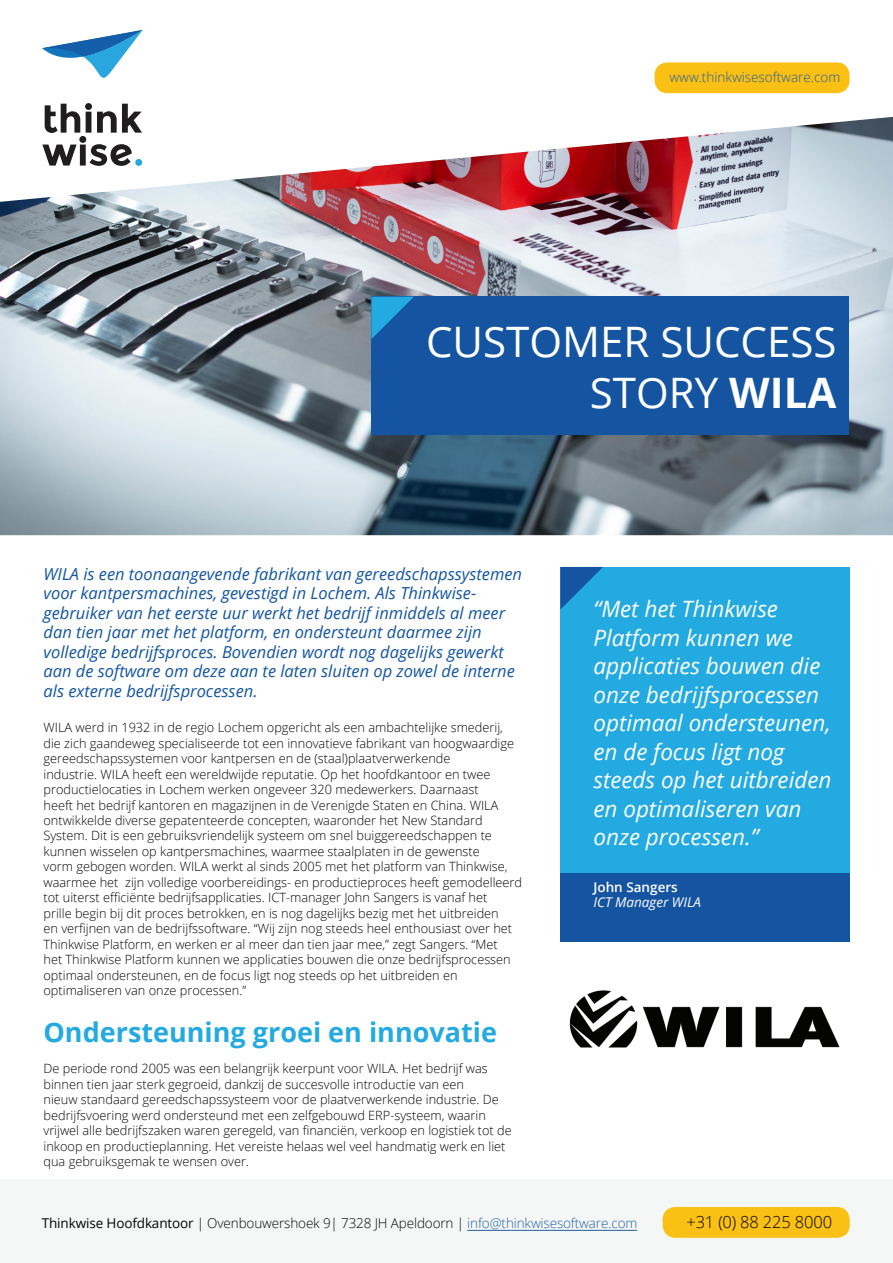
<style>
.page{position:relative;width:893px;height:1263px;background:#fff}
.page>*{position:absolute;margin:0;border:0;box-sizing:border-box;transform-origin:0 0}
.t1{font:42px "Open Sans";color:#fff}
.t2{font:700 27px "Open Sans";color:#24aae1}
.t3{font:italic 22.5px/28.5px "Open Sans";color:#fff}
.t4{font:italic 16.5px/19.5px "Open Sans";color:#1355a1}
.t5{font:300 16.5px "Open Sans";letter-spacing:-.01em;color:#050504}
.t6{font:300 13.5px "Open Sans";letter-spacing:-.01em;color:#050504}
.t7{font:300 13.5px "Open Sans";color:#235fa0}
.t8{font:italic 13.5px "Open Sans";color:#fff}
.t9{font:600 13.5px "Open Sans";color:#fff}
.t10{font:300 12.75px/15.5px "Open Sans";color:#040503}
.s1{font-weight:700}
.s2{font-weight:400}
.s3{color:#235fa0}
</style>
<div class="page">
<img style="left:0;top:117px;width:893px;height:418px">
<svg style="left:42px;top:103px;width:100px;height:63px"></svg>
<svg style="left:42px;top:30px;width:101px;height:48px"></svg>
<div style="left:371px;top:297px;width:478px;height:138px;background:#1454a1"></div>
<svg style="left:371px;top:297px;width:43px;height:42px"></svg>
<div style="left:560px;top:567px;width:289px;height:307px;background:#23aae1"></div>
<div style="left:560px;top:874px;width:290px;height:68px;background:#1454a1"></div>
<svg style="left:560px;top:567px;width:43px;height:42px"></svg>
<div style="left:0;top:1179px;width:893px;height:84px;background:#f5f7f7"></div>
<div style="left:663px;top:1207px;width:187px;height:31px;background:#fac013;border-radius:13px"></div>
<hr style="left:467px;top:1230px;width:170px;height:1px;background:#235fa0">
<div style="left:655px;top:62px;width:194px;height:31px;background:#fac013;border-radius:13px"></div>
<img style="left:569px;top:990px;width:271px;height:58px">
<p class="t7" style="left:669px;top:67px;width:172px">www.thinkwisesoftware.com</p>
<p class="t1" style="left:426px;top:313px;width:412px">CUSTOMER SUCCESS</p>
<p class="t1" style="left:590px;top:364px;width:248px">STORY <span class="s1">WILA</span></p>
<p class="t4" style="left:44px;top:563px;width:480px">WILA is een toonaangevende fabrikant van gereedschapssystemen voor kantpersmachines, gevestigd in Lochem. Als Thinkwise&shy;gebruiker van het eerste uur werkt het bedrijf inmiddels al meer dan tien jaar met het platform, en ondersteunt daarmee zijn volledige bedrijfsproces. Bovendien wordt nog dagelijks gewerkt aan de software om deze aan te laten sluiten op zowel de interne als externe bedrijfsprocessen.</p>
<p class="t10" style="left:44px;top:719px;width:480px">WILA werd in 1932 in de regio Lochem opgericht als een ambachtelijke smederij, die zich gaandeweg specialiseerde tot een innovatieve fabrikant van hoogwaardige gereedschapssystemen voor kantpersen en de (staal)plaatverwerkende<br>industrie. WILA heeft een wereldwijde reputatie. Op het hoofdkantoor en twee productielocaties in Lochem werken ongeveer 320 medewerkers. Daarnaast<br>heeft het bedrijf kantoren en magazijnen in de Verenigde Staten en China. WILA ontwikkelde diverse gepatenteerde concepten, waaronder het New Standard System. Dit is een gebruiksvriendelijk systeem om snel buiggereedschappen te kunnen wisselen op kantpersmachines, waarmee staalplaten in de gewenste<br>vorm gebogen worden. WILA werkt al sinds 2005 met het platform van Thinkwise, waarmee het zijn volledige voorbereidings- en productieproces heeft gemodelleerd tot uiterst efficiënte bedrijfsapplicaties. ICT-manager John Sangers is vanaf het<br>prille begin bij dit proces betrokken, en is nog dagelijks bezig met het uitbreiden<br>en verfijnen van de bedrijfssoftware. “Wij zijn nog steeds heel enthousiast over het Thinkwise Platform, en werken er al meer dan tien jaar mee,” zegt Sangers. “Met<br>het Thinkwise Platform kunnen we applicaties bouwen die onze bedrijfsprocessen optimaal ondersteunen, en de focus ligt nog steeds op het uitbreiden en optimaliseren van onze processen.”</p>
<p class="t2" style="left:44px;top:1013px;width:455px">Ondersteuning groei en innovatie</p>
<p class="t10" style="left:44px;top:1060px;width:470px">De periode rond 2005 was een belangrijk keerpunt voor WILA. Het bedrijf was binnen tien jaar sterk gegroeid, dankzij de succesvolle introductie van een<br>nieuw standaard gereedschapssysteem voor de plaatverwerkende industrie. De bedrijfsvoering werd ondersteund met een zelfgebouwd ERP-systeem, waarin vrijwel alle bedrijfszaken waren geregeld, van financiën, verkoop en logistiek tot de inkoop en productieplanning. Het vereiste helaas wel veel handmatig werk en liet qua gebruiksgemak te wensen over.</p>
<p class="t3" style="left:593px;top:594px;width:239px">“Met het Thinkwise<br>Platform kunnen we applicaties bouwen die onze bedrijfsprocessen optimaal ondersteunen, en de focus ligt nog steeds op het uitbreiden en optimaliseren van onze processen.”</p>
<p class="t9" style="left:593px;top:878px;width:86px">John Sangers</p>
<p class="t8" style="left:593px;top:893px;width:109px">ICT Manager WILA</p>
<p class="t6" style="left:42px;top:1214px;width:597px"><span class="s2">Thinkwise Hoofdkantoor</span> | Ovenbouwershoek 9| 7328 JH Apeldoorn | <span class="s3">info@thinkwisesoftware.com</span></p>
<p class="t5" style="left:686px;top:1211px;width:147px">+31 (0) 88 225 8000</p>
</div>
